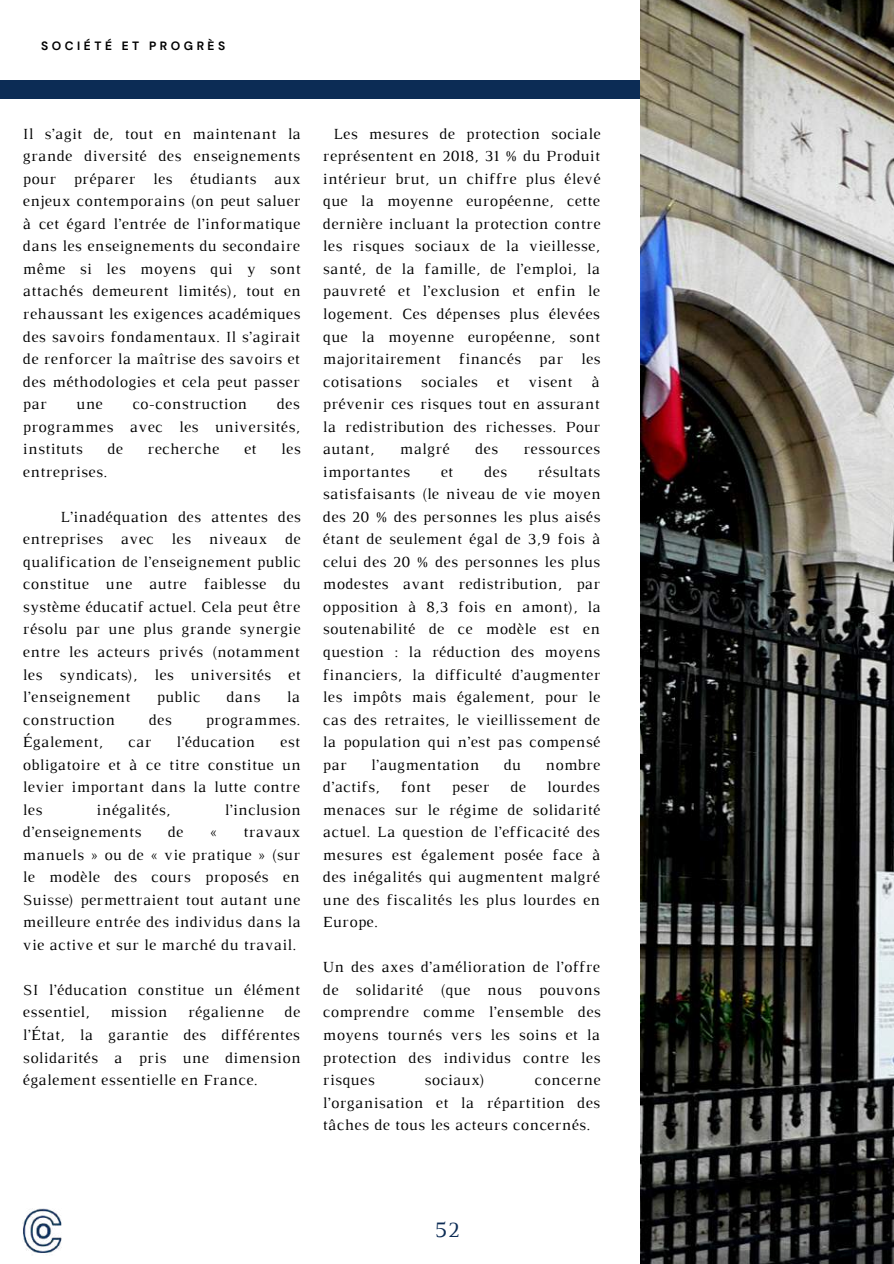
<style>
.page{position:relative;width:894px;height:1264px;background:#fff}
.page>*{position:absolute;margin:0;border:0;box-sizing:border-box;transform-origin:0 0}
.t1{font:22.5px "Luthier";color:#0c2c55}
.t2{font:15.75px/22.5px "Luthier";letter-spacing:.03em;color:#000;text-align:justify}
.t3{font:700 12px "DM Sans";letter-spacing:.29em;color:#000}
</style>
<div class="page">
<div style="left:0;top:80px;width:839px;height:18px;background:#0c2c55"></div>
<img style="left:640px;top:0;width:253px;height:1263px">
<img style="left:23px;top:1208px;width:39px;height:45px">
<p class="t3" style="left:41px;top:38px;width:185px">SOCIÉTÉ ET PROGRÈS</p>
<p class="t2" style="left:23px;top:124px;width:279px">Il s’agit de, tout en maintenant la grande diversité des enseignements pour préparer les étudiants aux enjeux contemporains (on peut saluer à cet égard l’entrée de l’informatique dans les enseignements du secondaire même si les moyens qui y sont attachés demeurent limités), tout en rehaussant les exigences académiques des savoirs fondamentaux. Il s’agirait de renforcer la maîtrise des savoirs et des méthodologies et cela peut passer par</p>
<p class="t2" style="left:23px;top:394px;width:278px;text-indent:254px">des programmes avec les universités, instituts</p>
<p class="t2" style="left:76px;top:394px;width:28px">une</p>
<p class="t2" style="left:132px;top:394px;width:116px">co-construction</p>
<p class="t2" style="left:107px;top:439px;width:17px">de</p>
<p class="t2" style="left:147px;top:439px;width:73px">recherche</p>
<p class="t2" style="left:244px;top:439px;width:14px">et</p>
<p class="t2" style="left:281px;top:439px;width:21px">les</p>
<p class="t2" style="left:23px;top:461px;width:85px">entreprises.</p>
<p class="t2" style="left:23px;top:506px;width:279px;text-indent:37px">L’inadéquation des attentes des entreprises avec les niveaux de qualification de l’enseignement public constitue une autre faiblesse du système éducatif actuel. Cela peut être résolu par une plus grande synergie entre les acteurs privés (notamment les syndicats), les universités et l’enseignement</p>
<p class="t2" style="left:157px;top:687px;width:45px">public</p>
<p class="t2" style="left:226px;top:687px;width:35px">dans</p>
<p class="t2" style="left:286px;top:687px;width:15px">la</p>
<p class="t2" style="left:23px;top:709px;width:93px">construction</p>
<p class="t2" style="left:149px;top:709px;width:24px">des</p>
<p class="t2" style="left:206px;top:709px;width:96px">programmes.</p>
<p class="t2" style="left:23px;top:732px;width:82px">Également,</p>
<p class="t2" style="left:128px;top:732px;width:25px">car</p>
<p class="t2" style="left:176px;top:732px;width:80px">l’éducation</p>
<p class="t2" style="left:23px;top:732px;width:279px;text-indent:257px">est obligatoire et à ce titre constitue un levier important dans la lutte contre les</p>
<p class="t2" style="left:97px;top:799px;width:75px">inégalités,</p>
<p class="t2" style="left:225px;top:799px;width:77px">l’inclusion</p>
<p class="t2" style="left:23px;top:822px;width:120px">d’enseignements</p>
<p class="t2" style="left:168px;top:822px;width:17px">de</p>
<p class="t2" style="left:209px;top:822px;width:9px">«</p>
<p class="t2" style="left:23px;top:822px;width:279px;text-indent:220px">travaux manuels » ou de « vie pratique » (sur le modèle des cours proposés en Suisse) permettraient tout autant une meilleure entrée des individus dans la vie active et sur le marché du travail.</p>
<p class="t2" style="left:23px;top:979px;width:278px">SI l’éducation constitue un élément essentiel,</p>
<p class="t2" style="left:110px;top:1002px;width:58px">mission</p>
<p class="t2" style="left:188px;top:1002px;width:77px">régalienne</p>
<p class="t2" style="left:23px;top:1002px;width:279px;text-indent:261px">de l’État, la garantie des différentes solidarités a pris une dimension également essentielle en France.</p>
<p class="t2" style="left:323px;top:124px;width:279px;text-indent:10px">Les mesures de protection sociale représentent en 2018, 31 % du Produit intérieur brut, un chiffre plus élevé que la moyenne européenne, cette dernière incluant la protection contre les risques sociaux de la vieillesse, santé, de la famille, de l’emploi, la pauvreté et l’exclusion et enfin le logement. Ces dépenses plus élevées que la moyenne européenne, sont majoritairement financés par les cotisations sociales et visent à prévenir ces risques tout en assurant la redistribution des richesses. Pour autant,</p>
<p class="t2" style="left:399px;top:439px;width:51px">malgré</p>
<p class="t2" style="left:475px;top:439px;width:24px">des</p>
<p class="t2" style="left:523px;top:439px;width:78px">ressources</p>
<p class="t2" style="left:323px;top:461px;width:88px">importantes</p>
<p class="t2" style="left:440px;top:461px;width:14px">et</p>
<p class="t2" style="left:484px;top:461px;width:24px">des</p>
<p class="t2" style="left:323px;top:461px;width:279px;text-indent:215px">résultats satisfaisants (le niveau de vie moyen des 20 % des personnes les plus aisés étant de seulement égal de 3,9 fois à celui des 20 % des personnes les plus modestes avant redistribution, par opposition à 8,3 fois en amont), la soutenabilité de ce modèle est en question : la réduction des moyens financiers, la difficulté d’augmenter les impôts mais également, pour le cas des retraites, le vieillissement de la population qui n’est pas compensé par</p>
<p class="t2" style="left:371px;top:754px;width:110px">l’augmentation</p>
<p class="t2" style="left:503px;top:754px;width:19px">du</p>
<p class="t2" style="left:545px;top:754px;width:56px">nombre</p>
<p class="t2" style="left:323px;top:777px;width:58px">d’actifs,</p>
<p class="t2" style="left:400px;top:777px;width:31px">font</p>
<p class="t2" style="left:451px;top:777px;width:39px">peser</p>
<p class="t2" style="left:510px;top:777px;width:17px">de</p>
<p class="t2" style="left:323px;top:777px;width:279px;text-indent:224px">lourdes menaces sur le régime de solidarité actuel. La question de l’efficacité des mesures est également posée face à des inégalités qui augmentent malgré une des fiscalités les plus lourdes en Europe.</p>
<p class="t2" style="left:323px;top:957px;width:279px">Un des axes d’amélioration de l’offre de solidarité (que nous pouvons comprendre comme l’ensemble des moyens tournés vers les soins et la protection des individus contre les risques</p>
<p class="t2" style="left:424px;top:1069px;width:62px">sociaux)</p>
<p class="t2" style="left:323px;top:1069px;width:279px;text-indent:212px">concerne l’organisation et la répartition des tâches de tous les acteurs concernés.</p>
<h1 class="t1" style="left:435px;top:1221px;width:26px">52</h1>
</div>
